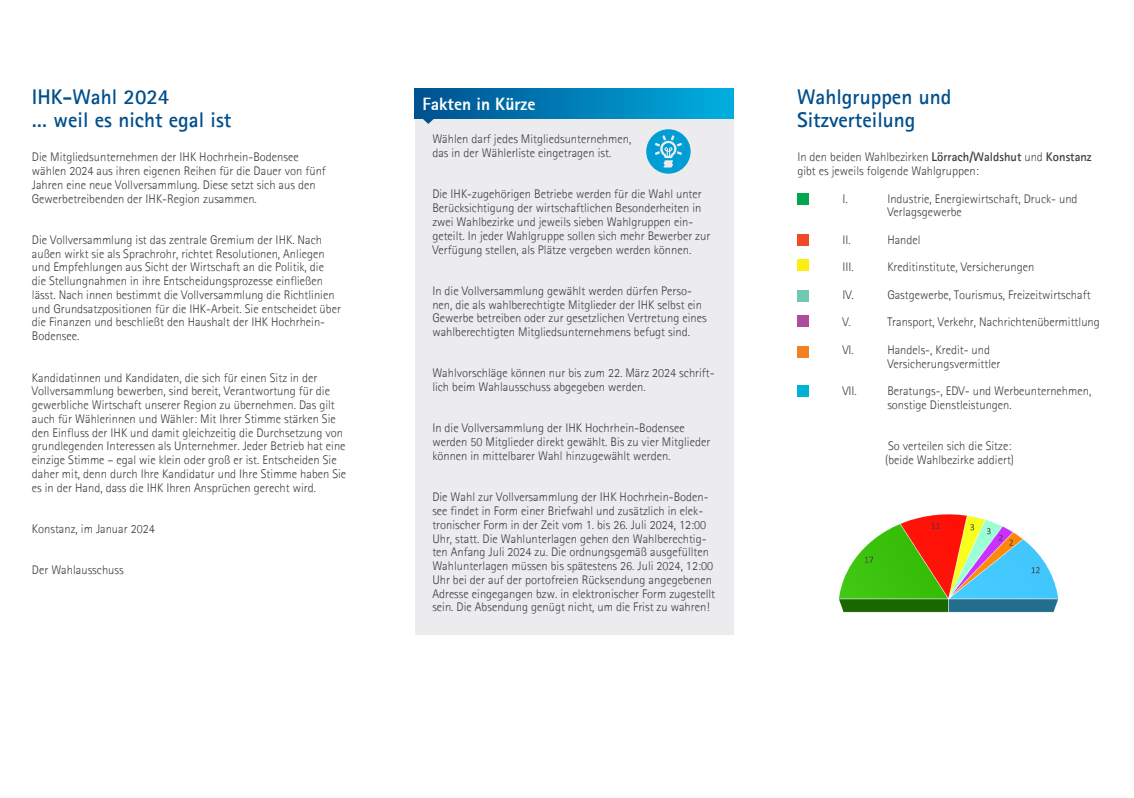
<style>
.page{position:relative;width:1134px;height:798px;background:#fff}
.page>*{position:absolute;margin:0;border:0;box-sizing:border-box;transform-origin:0 0}
.Headline{font:700 21.25px "Agfa Rotis Sans Serif";color:#004f8c}
.Balkenhead{font:800 17.5px "Agfa Rotis Sans Serif";color:#fff}
.Fließtext{font:300 12.5px/13.8px "Agfa Rotis Sans Serif";color:#3e3e3f}
.s1{font-weight:700}
</style>
<div class="page">
<div style="left:415px;top:119px;width:318px;height:515px;background:#ececee"></div>
<div style="left:415px;top:89px;width:318px;height:30px;background:linear-gradient(to right,#00508f,#00adde)"></div>
<svg style="left:422px;top:118px;width:13px;height:6px"></svg>
<svg style="left:646px;top:129px;width:45px;height:45px"></svg>
<div style="left:797px;top:193px;width:12px;height:12px;background:#00a74e"></div>
<div style="left:797px;top:234px;width:12px;height:11px;background:#f04824"></div>
<div style="left:797px;top:259px;width:12px;height:11px;background:#fcee10"></div>
<div style="left:797px;top:290px;width:12px;height:11px;background:#70c7b3"></div>
<div style="left:797px;top:315px;width:12px;height:11px;background:#ad4d9d"></div>
<div style="left:797px;top:346px;width:12px;height:11px;background:#f57f21"></div>
<div style="left:797px;top:385px;width:12px;height:12px;background:#00b2d5"></div>
<img style="left:838px;top:514px;width:221px;height:99px">
<p class="Headline" style="left:32px;top:83px;width:139px">IHK-Wahl 2024</p>
<p class="Headline" style="left:32px;top:107px;width:201px">… weil es nicht egal ist</p>
<p class="Fließtext" style="left:32px;top:150px;width:295px">Die Mitgliedsunternehmen der IHK Hochrhein-Bodensee wählen 2024 aus ihren eigenen Reihen für die Dauer von fünf Jahren eine neue Vollversammlung. Diese setzt sich aus den Gewerbetreibenden der IHK-Region zusammen.</p>
<p class="Fließtext" style="left:32px;top:232px;width:311px">Die Vollversammlung ist das zentrale Gremium der IHK. Nach außen wirkt sie als Sprachrohr, richtet Resolutionen, Anliegen und Empfehlungen aus Sicht der Wirtschaft an die Politik, die die Stellungnahmen in ihre Entscheidungsprozesse einfließen lässt. Nach innen bestimmt die Vollversammlung die Richtlinien und Grundsatzpositionen für die IHK-Arbeit. Sie entscheidet über die Finanzen und beschließt den Haushalt der IHK Hochrhein-Bodensee.</p>
<p class="Fließtext" style="left:32px;top:370px;width:316px">Kandidatinnen und Kandidaten, die sich für einen Sitz in der Vollversammlung bewerben, sind bereit, Verantwortung für die gewerbliche Wirtschaft unserer Region zu übernehmen. Das gilt auch für Wählerinnen und Wähler: Mit Ihrer Stimme stärken Sie den Einfluss der IHK und damit gleichzeitig die Durchsetzung von grundlegenden Interessen als Unternehmer. Jeder Betrieb hat eine einzige Stimme – egal wie klein oder groß er ist. Entscheiden Sie daher mit, denn durch Ihre Kandidatur und Ihre Stimme haben Sie es in der Hand, dass die IHK Ihren Ansprüchen gerecht wird.</p>
<p class="Fließtext" style="left:32px;top:521px;width:124px">Konstanz, im Januar 2024</p>
<p class="Fließtext" style="left:32px;top:562px;width:93px">Der Wahlausschuss</p>
<p class="Balkenhead" style="left:422px;top:93px;width:115px">Fakten in Kürze</p>
<p class="Fließtext" style="left:432px;top:132px;width:201px">Wählen darf jedes Mitgliedsunternehmen, das in der Wählerliste eingetragen ist.</p>
<p class="Fließtext" style="left:432px;top:187px;width:279px">Die IHK-zugehörigen Betriebe werden für die Wahl unter Berücksichtigung der wirtschaftlichen Besonderheiten in zwei Wahlbezirke und jeweils sieben Wahlgruppen ein&shy;geteilt. In jeder Wahlgruppe sollen sich mehr Bewerber zur Verfügung stellen, als Plätze vergeben werden können.</p>
<p class="Fließtext" style="left:432px;top:283px;width:276px">In die Vollversammlung gewählt werden dürfen Perso&shy;nen, die als wahlberechtigte Mitglieder der IHK selbst ein Gewerbe betreiben oder zur gesetzlichen Vertretung eines wahlberechtigten Mitgliedsunternehmens befugt sind.</p>
<p class="Fließtext" style="left:432px;top:366px;width:284px">Wahlvorschläge können nur bis zum 22. März 2024 schrift&shy;lich beim Wahlausschuss abgegeben werden.</p>
<p class="Fließtext" style="left:432px;top:421px;width:279px">In die Vollversammlung der IHK Hochrhein-Bodensee werden 50 Mitglieder direkt gewählt. Bis zu vier Mitglieder können in mittelbarer Wahl hinzugewählt werden.</p>
<p class="Fließtext" style="left:432px;top:489px;width:284px">Die Wahl zur Vollversammlung der IHK Hochrhein-Boden&shy;see findet in Form einer Briefwahl und zusätzlich in elek&shy;tronischer Form in der Zeit vom 1. bis 26. Juli 2024, 12:00<br>Uhr, statt. Die Wahlunterlagen gehen den Wahlberechtig&shy;ten Anfang Juli 2024 zu. Die ordnungsgemäß ausgefüllten Wahlunterlagen müssen bis spätestens 26. Juli 2024, 12:00<br>Uhr bei der auf der portofreien Rücksendung angegebenen Adresse eingegangen bzw. in elektronischer Form zugestellt sein. Die Absendung genügt nicht, um die Frist zu wahren!</p>
<p class="Headline" style="left:797px;top:83px;width:156px">Wahlgruppen und</p>
<p class="Headline" style="left:797px;top:107px;width:120px">Sitzverteilung</p>
<p class="Fließtext" style="left:797px;top:150px;width:296px">In den beiden Wahlbezirken <span class="s1">Lörrach/Waldshut</span> und <span class="s1">Konstanz </span>gibt es jeweils folgende Wahlgruppen:</p>
<p class="Fließtext" style="left:842px;top:191px;width:7px">I.</p>
<p class="Fließtext" style="left:887px;top:191px;width:192px">Industrie, Energiewirtschaft, Druck- und</p>
<p class="Fließtext" style="left:887px;top:205px;width:76px">Verlagsgewerbe</p>
<p class="Fließtext" style="left:842px;top:232px;width:10px">II.</p>
<p class="Fließtext" style="left:887px;top:232px;width:35px">Handel</p>
<p class="Fließtext" style="left:842px;top:260px;width:13px">III.</p>
<p class="Fließtext" style="left:887px;top:260px;width:148px">Kreditinstitute, Versicherungen</p>
<p class="Fließtext" style="left:842px;top:287px;width:13px">IV.</p>
<p class="Fließtext" style="left:887px;top:287px;width:205px">Gastgewerbe, Tourismus, Freizeitwirtschaft</p>
<p class="Fließtext" style="left:842px;top:315px;width:10px">V.</p>
<p class="Fließtext" style="left:887px;top:315px;width:214px">Transport, Verkehr, Nachrichtenübermittlung</p>
<p class="Fließtext" style="left:842px;top:342px;width:13px">VI.</p>
<p class="Fließtext" style="left:887px;top:342px;width:104px">Handels-, Kredit- und</p>
<p class="Fließtext" style="left:887px;top:356px;width:115px">Versicherungsvermittler</p>
<p class="Fließtext" style="left:842px;top:384px;width:16px">VII.</p>
<p class="Fließtext" style="left:887px;top:384px;width:205px">Beratungs-, EDV- und Werbeunternehmen,</p>
<p class="Fließtext" style="left:887px;top:397px;width:126px">sonstige Dienstleistungen.</p>
<p class="Fließtext" style="left:888px;top:439px;width:125px">So verteilen sich die Sitze:</p>
<p class="Fließtext" style="left:885px;top:452px;width:130px">(beide Wahlbezirke addiert)</p>
</div>
